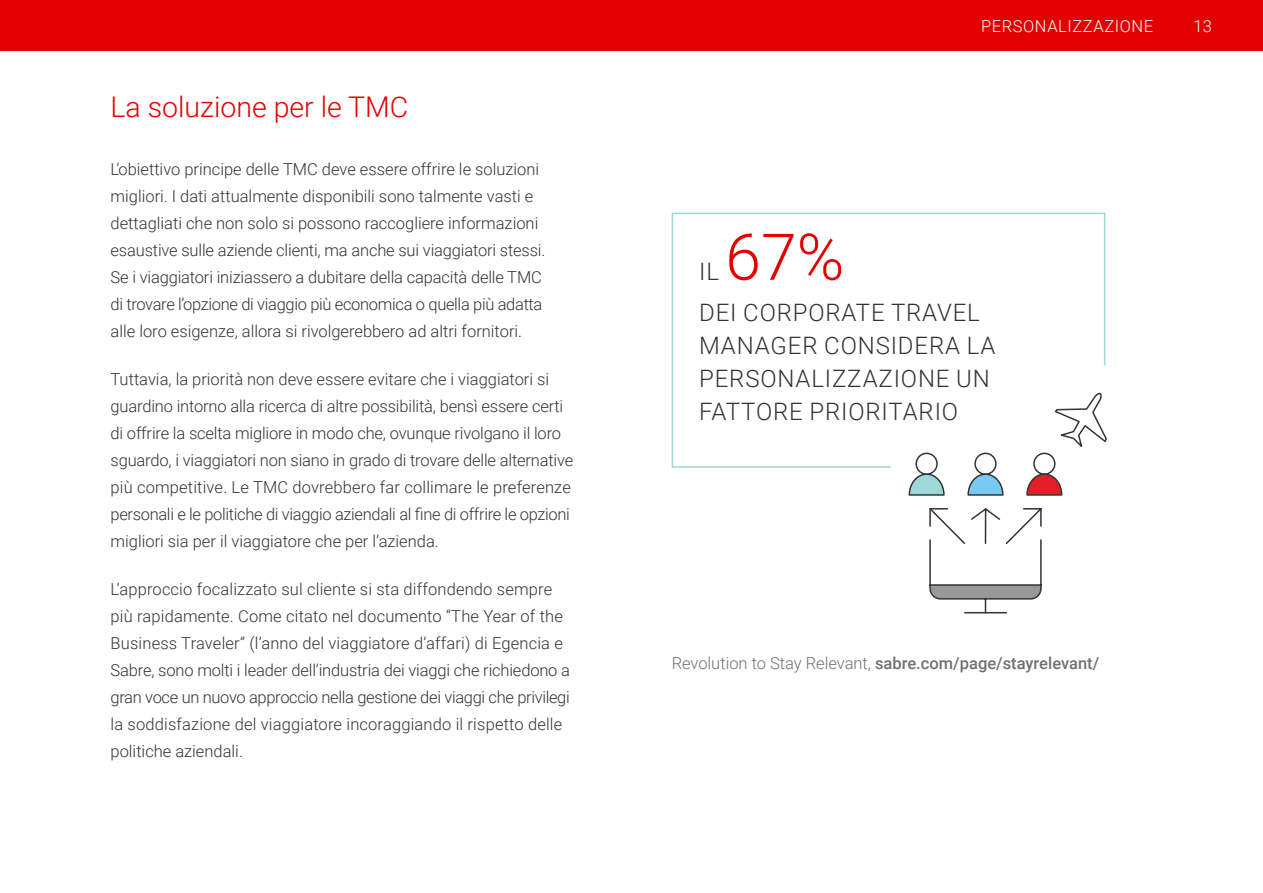
<style>
.page{position:relative;width:1263px;height:893px;background:#fff}
.page>*{position:absolute;margin:0;border:0;box-sizing:border-box;transform-origin:0 0}
.t1{font:300 64.5px "Roboto";color:#e50000}
.t2{font:300 28.5px "Roboto";color:#e50000}
.t3{font:300 24px/33px "Roboto";letter-spacing:.035em;color:#333}
.t4{font:300 16.5px/27px "Roboto";letter-spacing:-.01em;color:#333}
.t5{font:300 16.5px/27px "Roboto";letter-spacing:.01em;color:#333}
.t6{font:500 16.5px "Roboto";color:#717073}
.t7{font:300 16.5px "Roboto";letter-spacing:.035em;color:#fff}
.s1{font-weight:300}
</style>
<div class="page">
<div style="left:0;top:0;width:1263px;height:51px;background:#e50000"></div>
<div style="left:672px;top:213px;width:433px;height:255px;border:2px solid #9dd7d8"></div>
<div style="left:891px;top:442px;width:217px;height:109px;background:#fff"></div>
<div style="left:1064px;top:365px;width:76px;height:109px;background:#fff"></div>
<svg style="left:908px;top:392px;width:200px;height:222px"></svg>
<h2 class="t2" style="left:111px;top:87px;width:299px">La soluzione per le TMC</h2>
<p class="t4" style="left:111px;top:155px;width:436px">L’obiettivo principe delle TMC deve essere offrire le soluzioni migliori. I dati attualmente disponibili sono talmente vasti e dettagliati che non solo si possono raccogliere informazioni esaustive sulle aziende clienti, ma anche sui viaggiatori stessi.<br>Se i viaggiatori iniziassero a dubitare della capacità delle TMC di trovare l’opzione di viaggio più economica o quella più adatta alle loro esigenze, allora si rivolgerebbero ad altri fornitori.</p>
<p class="t4" style="left:111px;top:365px;width:464px">Tuttavia, la priorità non deve essere evitare che i viaggiatori si guardino intorno alla ricerca di altre possibilità, bensì essere certi di offrire la scelta migliore in modo che, ovunque rivolgano il loro sguardo, i viaggiatori non siano in grado di trovare delle alternative più competitive. Le TMC dovrebbero far collimare le preferenze personali e le politiche di viaggio aziendali al fine di offrire le opzioni migliori sia per il viaggiatore che per l’azienda.</p>
<p class="t5" style="left:111px;top:575px;width:461px">L’approccio focalizzato sul cliente si sta diffondendo sempre più rapidamente. Come citato nel documento “The Year of the Business Traveler” (l’anno del viaggiatore d’affari) di Egencia e Sabre, sono molti i leader dell’industria dei viaggi che richiedono a gran voce un nuovo approccio nella gestione dei viaggi che privilegi la soddisfazione del viaggiatore incoraggiando il rispetto delle politiche aziendali.</p>
<p class="t7" style="left:981px;top:14px;width:174px">personalizzazione</p>
<p class="t7" style="left:1193px;top:14px;width:20px">13</p>
<h1 class="t1" style="left:725px;top:212px;width:121px">67%</h1>
<h3 class="t3" style="left:699px;top:295px;width:12px">DEI</h3>
<h3 class="t3" style="left:699px;top:254px;width:10px">IL</h3>
<h3 class="t3" style="left:699px;top:295px;width:253px;text-indent:44px">CORPORATE TRAVEL<br>MANAGER CONSIDE</h3>
<h3 class="t3" style="left:929px;top:328px;width:68px">RA LA</h3>
<h3 class="t3" style="left:699px;top:361px;width:126px">PERSONALIZZ</h3>
<h3 class="t3" style="left:699px;top:361px;width:273px;text-indent:164px">AZIONE UN<br>FATTORE PRIORITARIO</h3>
<p class="t6" style="left:672px;top:652px;width:429px"><span class="s1">Revolution to Stay Relevant,</span> sabre.com/page/stayrelevant/</p>
</div>
